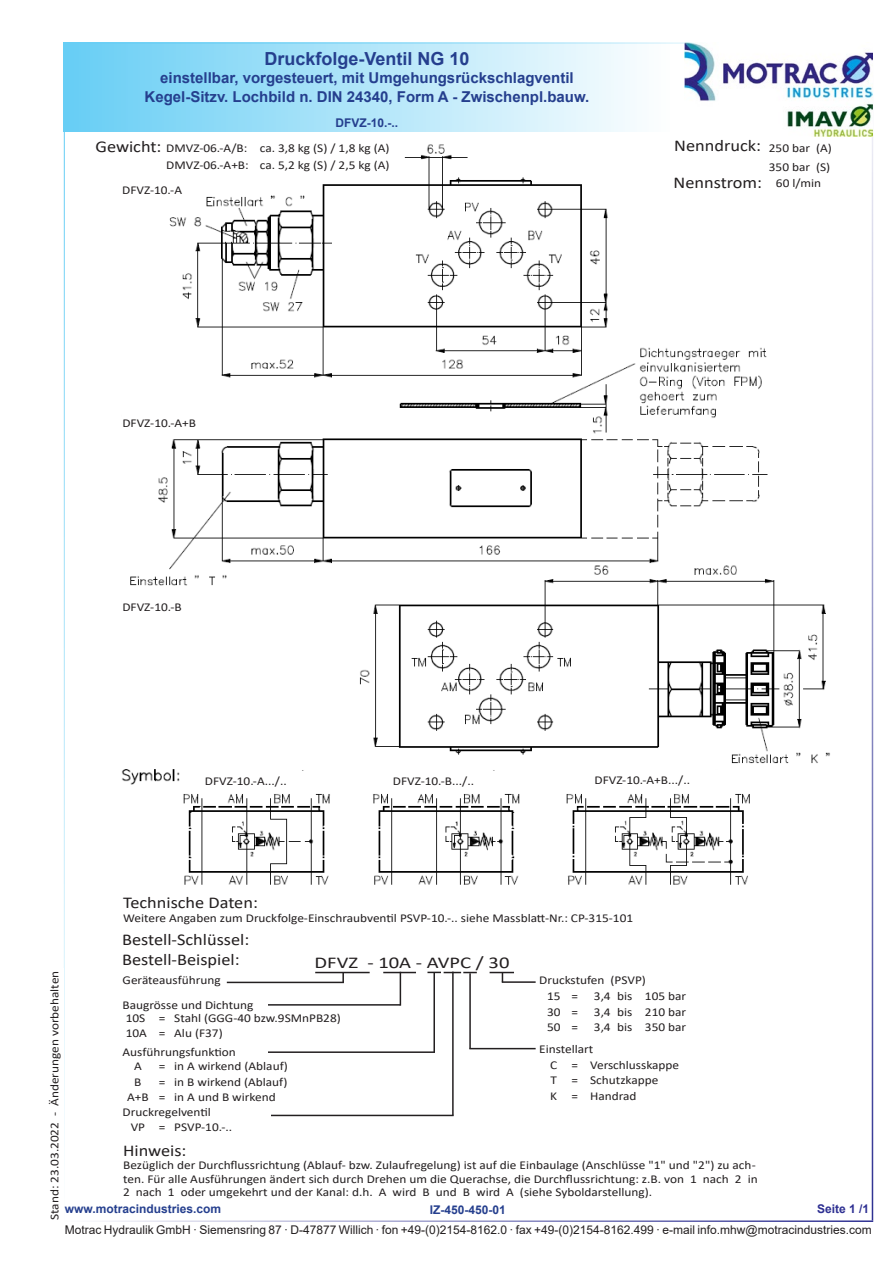
<style>
.page{position:relative;width:893px;height:1263px;background:#fff}
.page>*{position:absolute;margin:0;border:0;box-sizing:border-box;transform-origin:0 0}
.t1{font:700 18px "Arial";color:#253f8e}
.t2{font:16.5px/19.2px "Calibri";color:#231f20;scale:1.11 1}
.t3{font:16.5px "Calibri";color:#231f20;scale:1.25 1}
.t4{font:700 15px/18.6px "Arial";color:#253f8e;text-align:center}
.t5{font:12px/15.6px "Calibri";color:#231f20;scale:1.11 1}
.t6{font:12px "Arial";color:#231f20}
.t7{font:700 12px "Arial";color:#253f8e}
.t8{font:700 12px "Arial";color:#2e3092}
.s1{font-size:12px}
</style>
<div class="page">
<div style="left:64px;top:43px;width:606px;height:89px;background:linear-gradient(to right,#66cef5,#fdfefe)"></div>
<hr style="left:64px;top:43px;width:808px;height:1px;background:#67cef5">
<hr style="left:64px;top:1220px;width:809px;height:2px;background:#2e3092">
<hr style="left:64px;top:43px;width:1px;height:1177px;background:#67cef5">
<hr style="left:872px;top:43px;width:1px;height:1177px;background:#2e3092">
<img style="left:685px;top:43px;width:187px;height:93px">
<img style="left:130px;top:144px;width:700px;height:620px">
<img style="left:121px;top:769px;width:629px;height:116px">
<div style="left:205px;top:771px;width:122px;height:19px;background:#fff"></div>
<div style="left:122px;top:180px;width:83px;height:20px;background:#fff"></div>
<div style="left:122px;top:597px;width:82px;height:19px;background:#fff"></div>
<div style="left:122px;top:413px;width:102px;height:20px;background:#fff"></div>
<div style="left:594px;top:770px;width:142px;height:20px;background:#fff"></div>
<div style="left:393px;top:771px;width:121px;height:19px;background:#fff"></div>
<div style="left:162px;top:138px;width:238px;height:38px;background:#fff"></div>
<div style="left:95px;top:140px;width:67px;height:22px;background:#fff"></div>
<div style="left:674px;top:138px;width:95px;height:38px;background:#fff"></div>
<div style="left:769px;top:143px;width:85px;height:35px;background:#fff"></div>
<div style="left:674px;top:175px;width:95px;height:25px;background:#fff"></div>
<div style="left:770px;top:178px;width:85px;height:33px;background:#fff"></div>
<hr style="left:294px;top:1097px;width:95px;height:2px;background:#231f20">
<hr style="left:315px;top:972px;width:55px;height:1px;background:#231f20">
<hr style="left:383px;top:972px;width:33px;height:1px;background:#231f20">
<svg style="left:342px;top:973px;width:2px;height:9px"></svg>
<hr style="left:400px;top:972px;width:1px;height:33px;background:#231f20">
<hr style="left:452px;top:972px;width:2px;height:143px;background:#231f20">
<hr style="left:469px;top:973px;width:2px;height:76px;background:#231f20">
<hr style="left:227px;top:982px;width:117px;height:1px;background:#231f20">
<hr style="left:260px;top:1004px;width:140px;height:1px;background:#231f20">
<hr style="left:469px;top:1048px;width:67px;height:1px;background:#231f20">
<hr style="left:215px;top:1051px;width:220px;height:2px;background:#231f20">
<svg style="left:490px;top:972px;width:24px;height:10px"></svg>
<hr style="left:502px;top:981px;width:34px;height:2px;background:#231f20">
<div style="left:123px;top:997px;width:145px;height:15px;background:#fff"></div>
<div style="left:123px;top:1058px;width:184px;height:48px;background:#fff"></div>
<div style="left:123px;top:1045px;width:145px;height:13px;background:#fff"></div>
<svg style="left:427px;top:972px;width:50px;height:1px"></svg>
<hr style="left:433px;top:972px;width:2px;height:80px;background:#231f20">
<hr style="left:235px;top:1115px;width:219px;height:1px;background:#231f20">
<div style="left:123px;top:1105px;width:148px;height:13px;background:#fff"></div>
<h1 class="t1" style="left:264px;top:46px;width:207px">Druckfolge-Ventil NG 10</h1>
<p class="t4" style="left:145px;top:69px;width:446px">einstellbar, vorgesteuert, mit Umgehungsrückschlagventil<br>Kegel-Sitzv. Lochbild n. DIN 24340, Form A - Zwischenpl.bauw.</p>
<p class="t7" style="left:336px;top:114px;width:64px">DFVZ-10.-..</p>
<h2 class="t2" style="left:95px;top:136px;width:61px">Gewicht:</h2>
<h2 class="t2" style="left:674px;top:135px;width:143px">Nenndruck: <span class="s1">250 bar (A)</span></h2>
<p class="t5" style="left:769px;top:159px;width:57px">350 bar (S)</p>
<h2 class="t2" style="left:674px;top:172px;width:135px">Nennstrom: <span class="s1">60 l/min</span></h2>
<p class="t5" style="left:166px;top:139px;width:203px;line-height:17.5px">DMVZ-06.-A/B: ca. 3,8 kg (S) / 1,8 kg (A)<br>DMVZ-06.-A+B: ca. 5,2 kg (S) / 2,5 kg (A)</p>
<p class="t5" style="left:122px;top:182px;width:55px">DFVZ-10.-A</p>
<p class="t5" style="left:122px;top:415px;width:68px">DFVZ-10.-A+B</p>
<p class="t5" style="left:122px;top:599px;width:55px">DFVZ-10.-B</p>
<p class="t5" style="left:205px;top:773px;width:75px">DFVZ-10.-A.../..</p>
<h2 class="t2" style="left:123px;top:892px;width:123px">Technische Daten:</h2>
<p class="t5" style="left:393px;top:773px;width:75px">DFVZ-10.-B.../..</p>
<p class="t5" style="left:594px;top:772px;width:88px">DFVZ-10.-A+B.../..</p>
<p class="t5" style="left:123px;top:910px;width:461px">Weitere Angaben zum Druckfolge-Einschraubventil PSVP-10.-.. siehe Massblatt-Nr.: CP-315-101</p>
<h2 class="t2" style="left:122px;top:930px;width:116px">Bestell-Schlüssel:<br>Bestell-Beispiel:</h2>
<h2 class="t3" style="left:315px;top:951px;width:157px">DFVZ - 10A - AVPC / 30</h2>
<p class="t5" style="left:46px;top:1220px;width:226px;rotate:-90deg">Stand: 23.03.2022 - Änderungen vorbehalten</p>
<p class="t5" style="left:547px;top:972px;width:91px;line-height:16.2px;text-indent:-8px">Druckstufen (PSVP)<br>15 =</p>
<p class="t5" style="left:123px;top:972px;width:90px">Geräteausführung</p>
<p class="t5" style="left:594px;top:988px;width:85px">3,4 bis 105 bar</p>
<p class="t5" style="left:123px;top:997px;width:119px">Baugrösse und Dichtung</p>
<p class="t5" style="left:547px;top:1004px;width:29px">30 =</p>
<p class="t5" style="left:594px;top:1004px;width:85px">3,4 bis 210 bar</p>
<p class="t5" style="left:547px;top:1019px;width:29px">50 =</p>
<p class="t5" style="left:594px;top:1019px;width:85px">3,4 bis 350 bar</p>
<p class="t5" style="left:550px;top:1040px;width:118px;text-indent:-11px">Einstellart<br>C = Verschlusskappe<br>T = Schutzkappe<br>K = Handrad</p>
<p class="t5" style="left:126px;top:1010px;width:195px">10S = Stahl (GGG-40 bzw.9SMnPB28)<br>10A = Alu (F37)</p>
<p class="t5" style="left:123px;top:1044px;width:104px">Ausführungsfunktion</p>
<p class="t5" style="left:134px;top:1058px;width:8px">A</p>
<p class="t5" style="left:159px;top:1058px;width:118px">= in A wirkend (Ablauf)</p>
<p class="t5" style="left:134px;top:1073px;width:8px">B</p>
<p class="t5" style="left:127px;top:1073px;width:146px;text-indent:32px">= in B wirkend (Ablauf)<br>A+B = in A und B wirkend</p>
<p class="t5" style="left:123px;top:1104px;width:81px">Druckregelventil</p>
<p class="t5" style="left:131px;top:1119px;width:93px">VP = PSVP-10.-..</p>
<h2 class="t2" style="left:123px;top:1140px;width:59px">Hinweis:</h2>
<p class="t5" style="left:123px;top:1158px;width:573px;line-height:13.5px">Bezüglich der Durchflussrichtung (Ablauf- bzw. Zulaufregelung) ist auf die Einbaulage (Anschlüsse "1" und "2") zu ach&shy;ten. Für alle Ausführungen ändert sich durch Drehen um die Querachse, die Durchflussrichtung: z.B. von 1 nach 2 in<br>2 nach 1 oder umgekehrt und der Kanal: d.h. A wird B und B wird A (siehe Syboldarstellung).</p>
<p class="t7" style="left:65px;top:1201px;width:158px">www.motracindustries.com</p>
<p class="t8" style="left:817px;top:1201px;width:54px">Seite 1 /1</p>
<p class="t6" style="left:65px;top:1221px;width:808px">Motrac Hydraulik GmbH · Siemensring 87 · D-47877 Willich · fon +49-(0)2154-8162.0 · fax +49-(0)2154-8162.499 · e-mail info.mhw@motracindustries.com</p>
<p class="t7" style="left:430px;top:1202px;width:78px">IZ-450-450-01</p>
</div>
